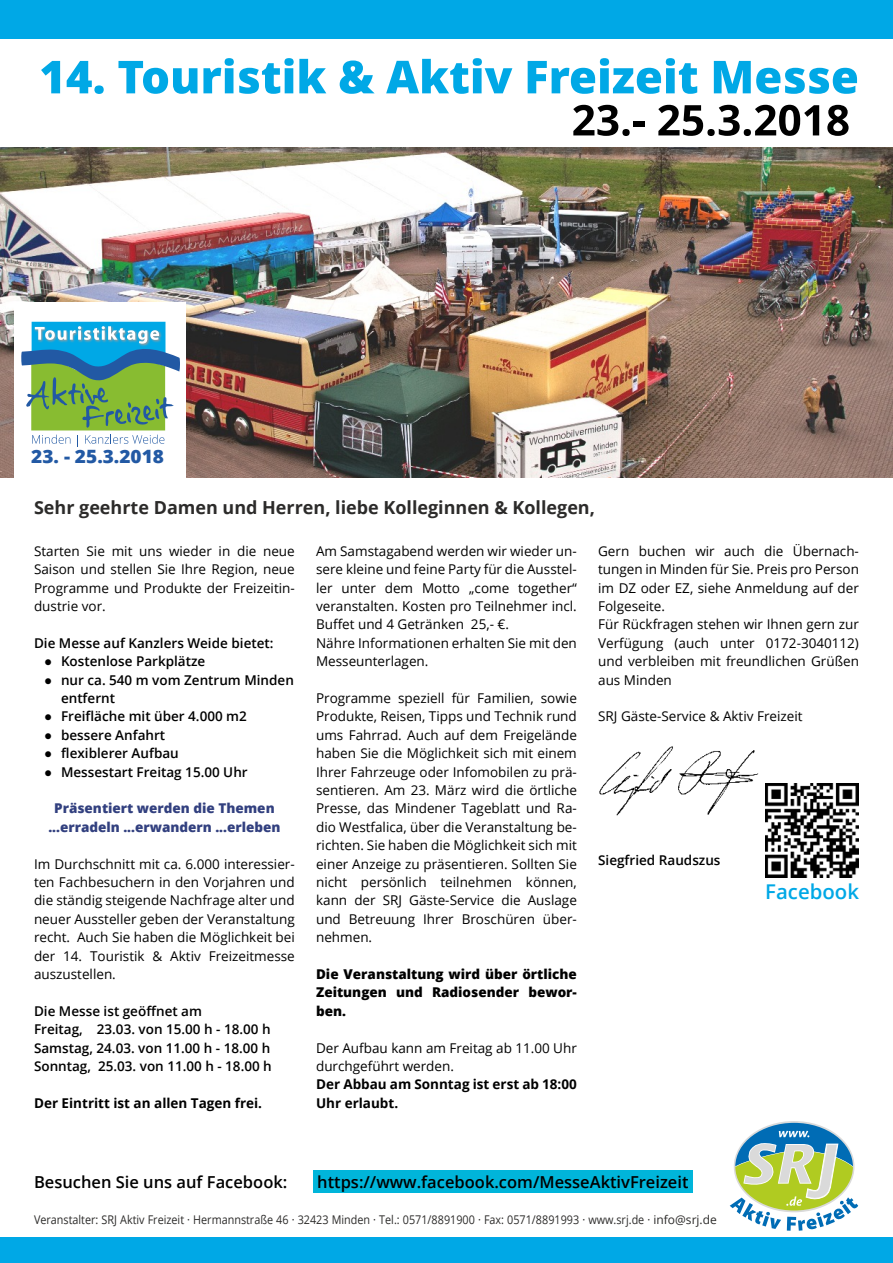
<style>
.page{position:relative;width:893px;height:1263px;background:#fff}
.page>*{position:absolute;margin:0;border:0;box-sizing:border-box;transform-origin:0 0}
.t1{font:600 20.4px "Open Sans";color:#00a8e6}
.t2{font:800 18.3px "Open Sans";color:#2259a4;scale:1.04 1}
.t3{font:700 18px "Open Sans";color:#2c2b2a}
.t4{font:600 16.5px "Open Sans";color:#000}
.t5{font:13.5px/18.5px "Open Sans";color:#000;text-align:justify}
.t6{font:600 13.5px/18.5px "Open Sans";color:#000}
.t7{font:700 13.5px/18.5px "Open Sans";color:#000}
.t8{font:800 13.5px/18.5px "Open Sans";color:#000;text-align:justify}
.t9{font:800 13.5px/18.5px "Open Sans";color:#32407f;text-align:center}
.t10{font:12px "Open Sans";color:#2c2b2a;scale:.9 1}
.s1{font-family:"Times New Roman";font-weight:400}
</style>
<div class="page">
<svg style="left:730px;top:1123px;width:128px;height:108px"></svg>
<div style="left:0;top:1237px;width:893px;height:26px;background:#00a8e6"></div>
<hr style="left:313px;top:1170px;width:4px;height:23px;background:#00b5da">
<div style="left:317px;top:1170px;width:372px;height:23px;background:#00b5da"></div>
<hr style="left:689px;top:1170px;width:4px;height:23px;background:#00b5da">
<img style="left:599px;top:746px;width:160px;height:70px">
<img style="left:0;top:147px;width:893px;height:330px">
<svg style="left:0;top:0;width:893px;height:136px"></svg>
<div style="left:14px;top:302px;width:172px;height:179px;background:#fff"></div>
<svg style="left:21px;top:322px;width:159px;height:125px"></svg>
<img style="left:765px;top:784px;width:94px;height:93px">
<h2 class="t2" style="left:31px;top:449px;width:129px">23. - 25.3.2018</h2>
<h3 class="t3" style="left:34px;top:501px;width:562px">Sehr geehrte Damen und Herren, liebe Kolleginnen &amp; Kollegen,</h3>
<p class="t5" style="left:34px;top:543px;width:262px">Starten Sie mit uns wieder in die neue Saison und stellen Sie Ihre Region, neue Programme und Produkte der Freizeitin&shy;dustrie vor.</p>
<p class="t6" style="left:34px;top:635px;width:241px">Die Messe auf Kanzlers Weide bietet:</p>
<p class="t6" style="left:44px;top:653px;width:163px"><span class="s1">●</span> Kostenlose Parkplätze</p>
<p class="t6" style="left:61px;top:672px;width:234px;text-indent:-17px"><span class="s1">●</span> nur ca. 540 m vom Zentrum Minden entfernt</p>
<p class="t6" style="left:44px;top:708px;width:204px"><span class="s1">●</span> Freifläche mit über 4.000 m2</p>
<p class="t6" style="left:44px;top:727px;width:123px"><span class="s1">●</span> bessere Anfahrt</p>
<p class="t6" style="left:44px;top:745px;width:136px"><span class="s1">●</span> flexiblerer Aufbau</p>
<p class="t6" style="left:44px;top:764px;width:205px"><span class="s1">●</span> Messestart Freitag 15.00 Uhr</p>
<p class="t9" style="left:48px;top:800px;width:234px">Präsentiert werden die Themen ...erradeln ...erwandern ...erleben</p>
<p class="t5" style="left:34px;top:856px;width:262px">Im Durchschnitt mit ca. 6.000 interessier&shy;ten Fachbesuchern in den Vorjahren und die ständig steigende Nachfrage alter und neuer Aussteller geben der Veranstaltung recht. Auch Sie haben die Möglichkeit bei der 14. Touristik &amp; Aktiv Freizeitmesse auszustellen.</p>
<p class="t6" style="left:34px;top:1003px;width:239px">Die Messe ist geöffnet am<br>Freitag, 23.03. von 15.00 h - 18.00 h<br>Samstag, 24.03. von 11.00 h - 18.00 h<br>Sonntag, 25.03. von 11.00 h - 18.00 h</p>
<p class="t7" style="left:34px;top:1095px;width:230px">Der Eintritt ist an allen Tagen frei.</p>
<p class="t5" style="left:316px;top:543px;width:262px;text-align:left">Am Samstagabend werden wir wieder un&shy;sere kleine und feine Party für die Ausstel&shy;ler unter dem Motto „come together“ veranstalten. Kosten pro Teilnehmer incl.<br>Buffet und 4 Getränken 25,- €.<br>Nähre Informationen erhalten Sie mit den Messeunterlagen.</p>
<p class="t5" style="left:316px;top:690px;width:262px">Programme speziell für Familien, sowie Produkte, Reisen, Tipps und Technik rund ums Fahrrad. Auch auf dem Freigelände haben Sie die Möglichkeit sich mit einem Ihrer Fahrzeuge oder Infomobilen zu prä&shy;sentieren. Am 23. März wird die örtliche Presse, das Mindener Tageblatt und Ra&shy;dio Westfalica, über die Veranstaltung be&shy;richten. Sie haben die Möglichkeit sich mit einer Anzeige zu präsentieren. Sollten Sie nicht persönlich teilnehmen können, kann der SRJ Gäste-Service die Auslage und Betreuung Ihrer Broschüren über&shy;nehmen.</p>
<p class="t8" style="left:316px;top:966px;width:262px">Die Veranstaltung wird über örtliche Zeitungen und Radiosender bewor&shy;ben.</p>
<p class="t5" style="left:316px;top:1040px;width:262px">Der Aufbau kann am Freitag ab 11.00 Uhr durchgeführt werden.</p>
<p class="t7" style="left:316px;top:1076px;width:262px">Der Abbau am Sonntag ist erst ab 18:00<br>Uhr erlaubt.</p>
<p class="t5" style="left:598px;top:543px;width:262px;text-align:left">Gern buchen wir auch die Übernach&shy;tungen in Minden für Sie. Preis pro Person im DZ oder EZ, siehe Anmeldung auf der<br>Folgeseite.<br>Für Rückfragen stehen wir Ihnen gern zur<br>Verfügung (auch unter 0172-3040112) und verbleiben mit freundlichen Grüßen aus Minden</p>
<p class="t5" style="left:598px;top:708px;width:206px">SRJ Gäste-Service &amp; Aktiv Freizeit</p>
<p class="t6" style="left:598px;top:852px;width:124px">Siegfried Raudszus</p>
<h1 class="t1" style="left:765px;top:883px;width:95px">Facebook</h1>
<p class="t4" style="left:34px;top:1175px;width:255px">Besuchen Sie uns auf Facebook:</p>
<p class="t4" style="left:317px;top:1175px;width:373px">https://www.facebook.com/MesseAktivFreizeit</p>
<p class="t10" style="left:34px;top:1214px;width:760px">Veranstalter: SRJ Aktiv Freizeit · Hermannstraße 46 · 32423 Minden · Tel.: 0571/8891900 · Fax: 0571/8891993 · www.srj.de · info@srj.de</p>
</div>
